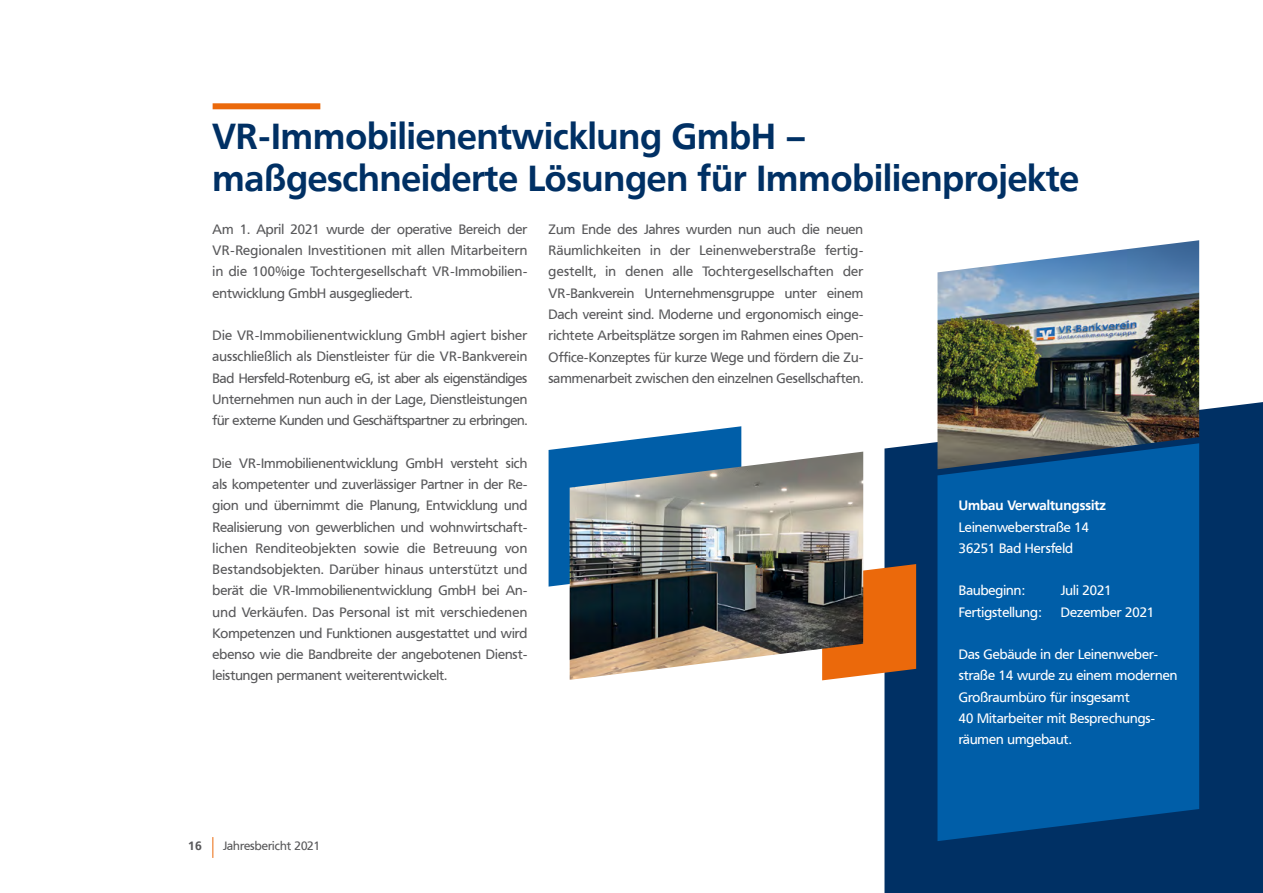
<style>
.page{position:relative;width:1263px;height:893px;background:#fff}
.page>*{position:absolute;margin:0;border:0;box-sizing:border-box;transform-origin:0 0}
.t1{font:700 36px/42.5px "Frutiger VR";color:#003064}
.t2{font:13.5px/21.3px "Frutiger VR";color:#58585a;text-align:justify}
.t3{font:13.5px/21.3px "Frutiger VR";color:#fff}
.t4{font:700 13.5px "Frutiger VR";color:#fff}
.t5{font:12px "Frutiger VR";color:#58585a}
.t6{font:700 12px "Frutiger VR";color:#58585a}
</style>
<div class="page">
<svg style="left:212px;top:837px;width:1px;height:21px"></svg>
<div style="left:884px;top:402px;width:379px;height:491px;background:#003064"></div>
<div style="left:937px;top:469px;width:262px;height:372px;background:#005ea8"></div>
<svg style="left:863px;top:564px;width:53px;height:116px;background:#dd6b19"></svg>
<svg style="left:549px;top:426px;width:192px;height:161px"></svg>
<div style="left:213px;top:103px;width:107px;height:6px;background:#eb690b"></div>
<img style="left:570px;top:452px;width:293px;height:228px">
<img style="left:937px;top:240px;width:262px;height:229px">
<h1 class="t1" style="left:213px;top:115px;width:868px">VR-Immobilienentwicklung GmbH – maßgeschneiderte Lösungen für Immobilienprojekte</h1>
<p class="t2" style="left:213px;top:219px;width:316px">Am 1. April 2021 wurde der operative Bereich der VR-Regionalen Investitionen mit allen Mitarbeitern in die 100%ige Tochtergesellschaft VR-Immobilien&shy;entwicklung GmbH ausgegliedert.</p>
<p class="t2" style="left:213px;top:325px;width:316px">Die VR-Immobilienentwicklung GmbH agiert bisher ausschließlich als Dienstleister für die VR-Bankverein Bad Hersfeld-Rotenburg eG, ist aber als eigenständiges Unternehmen nun auch in der Lage, Dienstleistungen für externe Kunden und Geschäftspartner zu erbringen.</p>
<p class="t2" style="left:213px;top:453px;width:316px">Die VR-Immobilienentwicklung GmbH versteht sich als kompetenter und zuverlässiger Partner in der Re&shy;gion und übernimmt die Planung, Entwicklung und Realisierung von gewerblichen und wohnwirtschaft&shy;lichen Renditeobjekten sowie die Betreuung von Bestandsobjekten. Darüber hinaus unterstützt und berät die VR-Immobilienentwicklung GmbH bei An&shy;und Verkäufen. Das Personal ist mit verschiedenen Kompetenzen und Funktionen ausgestattet und wird ebenso wie die Bandbreite der angebotenen Dienst&shy;leistungen permanent weiterentwickelt.</p>
<p class="t2" style="left:549px;top:219px;width:316px">Zum Ende des Jahres wurden nun auch die neuen Räumlichkeiten in der Leinenweberstraße fertig&shy;gestellt, in denen alle Tochtergesellschaften der VR-Bankverein Unternehmensgruppe unter einem Dach vereint sind. Moderne und ergonomisch einge&shy;richtete Arbeitsplätze sorgen im Rahmen eines Open-Office-Konzeptes für kurze Wege und fördern die Zu&shy;sammenarbeit zwischen den einzelnen Gesellschaften.</p>
<p class="t6" style="left:188px;top:839px;width:15px">16</p>
<p class="t5" style="left:223px;top:839px;width:99px">Jahresbericht 2021</p>
<p class="t4" style="left:959px;top:497px;width:149px">Umbau Verwaltungssitz</p>
<p class="t3" style="left:959px;top:516px;width:132px">Leinenweberstraße 14<br>36251 Bad Hersfeld</p>
<p class="t3" style="left:959px;top:580px;width:67px">Baubeginn:</p>
<p class="t3" style="left:1061px;top:580px;width:52px">Juli 2021</p>
<p class="t3" style="left:959px;top:601px;width:84px">Fertigstellung:</p>
<p class="t3" style="left:1061px;top:601px;width:95px">Dezember 2021</p>
<p class="t3" style="left:959px;top:644px;width:220px">Das Gebäude in der Leinenweber&shy;straße 14 wurde zu einem modernen<br>Großraumbüro für insgesamt<br>40 Mitarbeiter mit Besprechungs&shy;räumen umgebaut.</p>
</div>
